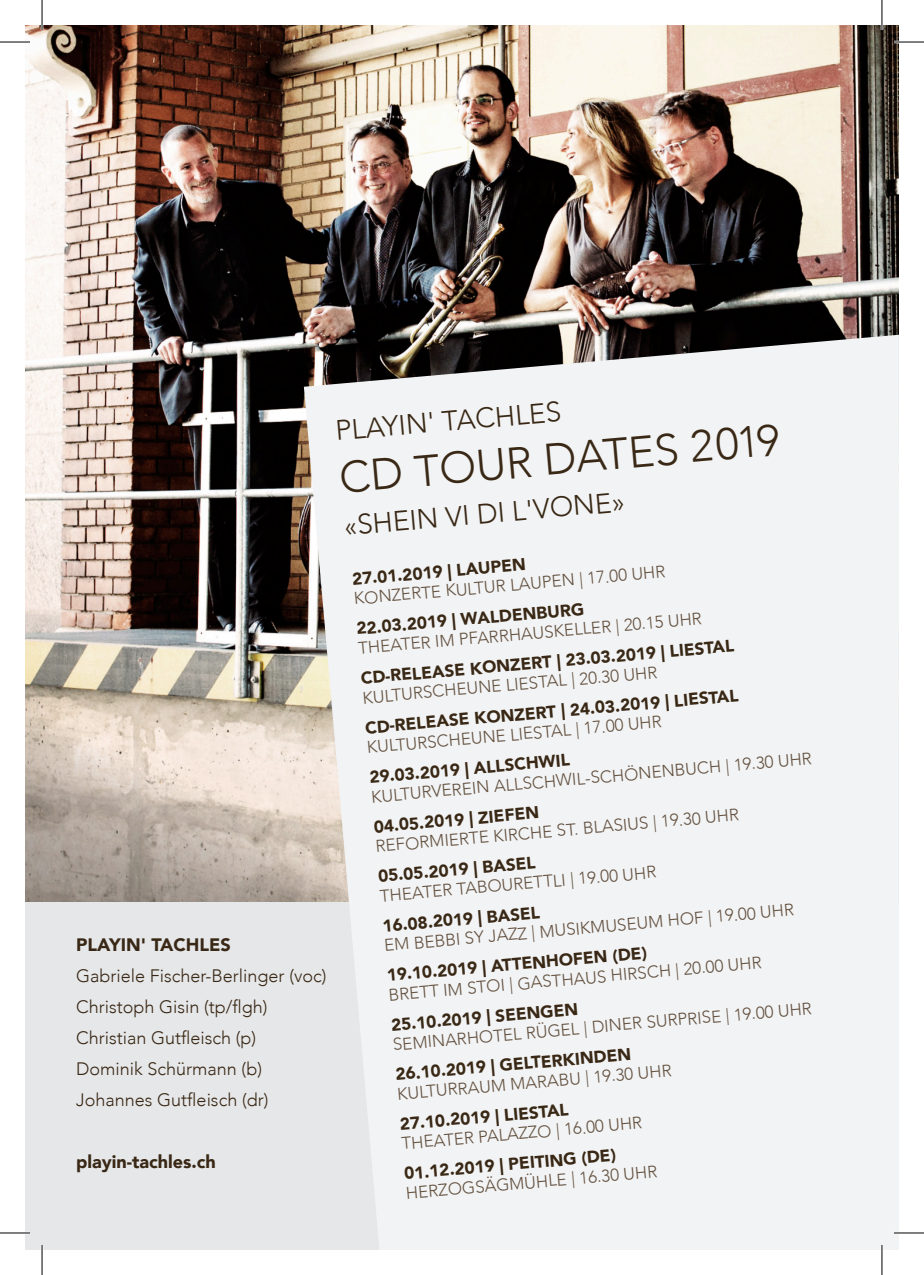
<style>
.page{position:relative;width:924px;height:1275px;background:#fff}
.page>*{position:absolute;margin:0;border:0;box-sizing:border-box;transform-origin:0 0}
.t1{font:300 44px "Avenir";color:#392815}
.t2{font:300 28px "Avenir";color:#392815}
.t3{font:300 18px/31px "Avenir";color:#392815}
.t4{font:900 18px "Avenir";color:#392815}
.t5{font:300 17px "Avenir";color:#645241}
.t6{font:900 17px "Avenir";color:#392815}
</style>
<div class="page">
<div style="left:25px;top:901px;width:873px;height:349px;background:#e6e7e9"></div>
<img style="left:25px;top:25px;width:873px;height:876px">
<svg style="left:304px;top:335px;width:594px;height:915px;fill:#f2f3f4"></svg>
<hr style="left:0;top:41px;width:30px;height:2px;background:#fff">
<hr style="left:893px;top:41px;width:30px;height:2px;background:#fff">
<hr style="left:0;top:1231px;width:30px;height:3px;background:#fff">
<hr style="left:893px;top:1231px;width:30px;height:3px;background:#fff">
<hr style="left:41px;top:0;width:2px;height:30px;background:#fff">
<hr style="left:41px;top:1245px;width:2px;height:30px;background:#fff">
<hr style="left:880px;top:0;width:2px;height:30px;background:#fff">
<hr style="left:880px;top:1245px;width:2px;height:30px;background:#fff">
<hr style="left:0;top:42px;width:30px;height:1px;background:#000">
<hr style="left:893px;top:42px;width:30px;height:1px;background:#000">
<hr style="left:0;top:1232px;width:30px;height:1px;background:#000">
<hr style="left:893px;top:1232px;width:30px;height:1px;background:#000">
<hr style="left:42px;top:0;width:1px;height:30px;background:#000">
<hr style="left:42px;top:1245px;width:1px;height:30px;background:#000">
<hr style="left:881px;top:0;width:1px;height:30px;background:#000">
<hr style="left:881px;top:1245px;width:1px;height:30px;background:#000">
<svg style="left:613px;top:499px;width:10px;height:12px"></svg>
<p class="t4" style="left:76px;top:929px;width:156px">Playin' Tachles</p>
<p class="t3" style="left:76px;top:960px;width:252px">Gabriele Fischer-Berlinger (voc)<br>Christoph Gisin (tp/flgh)<br>Christian Gutfleisch (p)<br>Dominik Schürmann (b)<br>Johannes Gutfleisch (dr)</p>
<p class="t4" style="left:76px;top:1146px;width:141px">playin-tachles.ch</p>
<h2 class="t2" style="left:334px;top:414px;width:224px;rotate:-5deg">playin' tachles</h2>
<h1 class="t1" style="left:337px;top:452px;width:443px;rotate:-5deg">CD Tour Dates 2019</h1>
<h2 class="t2" style="left:342px;top:509px;width:52px;rotate:-5deg">«SHEIN</h2>
<h2 class="t2" style="left:444px;top:500px;width:113px;rotate:-5deg">VI DI L'VONE</h2>
<p class="t6" style="left:351px;top:564px;width:176px;rotate:-5deg">27.01.2019 | Laupen</p>
<p class="t5" style="left:353px;top:588px;width:314px;rotate:-5deg">Konzerte Kultur Laupen | 17.00 Uhr</p>
<p class="t6" style="left:355px;top:614px;width:230px;rotate:-5deg">22.03.2019 | Waldenburg</p>
<p class="t5" style="left:357px;top:638px;width:346px;rotate:-5deg">Theater im Pf arrhausk eller | 20.15 Uhr</p>
<p class="t6" style="left:359px;top:663px;width:376px;rotate:-5deg">CD -Release Konzert | 23.03.2019 | Liestal</p>
<p class="t5" style="left:361px;top:687px;width:297px;rotate:-5deg">Kulturscheune liestal | 20.30 Uhr</p>
<p class="t6" style="left:364px;top:713px;width:376px;rotate:-5deg">CD -Release Konzert | 24.03.2019 | Liestal</p>
<p class="t5" style="left:366px;top:737px;width:297px;rotate:-5deg">Kulturscheune liestal | 17.00 Uhr</p>
<p class="t6" style="left:368px;top:762px;width:202px;rotate:-5deg">29.03.2019 | allschw il</p>
<p class="t5" style="left:370px;top:787px;width:443px;rotate:-5deg">Kulturverein Allschwil-Schönenbuch | 19.30 Uhr</p>
<p class="t6" style="left:372px;top:812px;width:156px;rotate:-5deg">04.05.2019 | ZIE FEN</p>
<p class="t5" style="left:374px;top:836px;width:366px;rotate:-5deg">Reformierte Kirche St. Blasius | 19.30 Uhr</p>
<p class="t6" style="left:377px;top:861px;width:159px;rotate:-5deg">05.05.2019 | Basel</p>
<p class="t5" style="left:379px;top:886px;width:279px;rotate:-5deg">Theater Tabourettli | 19.00 Uhr</p>
<p class="t6" style="left:381px;top:911px;width:159px;rotate:-5deg">16.08.2019 | Basel</p>
<p class="t5" style="left:383px;top:935px;width:412px;rotate:-5deg">Em Bebb i Sy Jazz | musikmuseum Hof | 19.00 Uhr</p>
<p class="t6" style="left:385px;top:961px;width:119px;rotate:-5deg">19.10.2019 | Att</p>
<p class="t6" style="left:520px;top:949px;width:127px;rotate:-5deg">enhofen (DE )</p>
<p class="t5" style="left:387px;top:985px;width:375px;rotate:-5deg">Brett im Stoi | g asthaus Hirsch | 20.00 Uhr</p>
<p class="t6" style="left:390px;top:1010px;width:189px;rotate:-5deg">25.10.2019 | Seengen</p>
<p class="t5" style="left:392px;top:1034px;width:421px;rotate:-5deg">Seminarhotel Rüg el | Diner Surprise | 19.00 Uhr</p>
<p class="t6" style="left:394px;top:1060px;width:238px;rotate:-5deg">26.10.2019 | gelt erk inden</p>
<p class="t5" style="left:396px;top:1084px;width:276px;rotate:-5deg">Kulturraum Marabu | 19.30 Uhr</p>
<p class="t6" style="left:398px;top:1109px;width:170px;rotate:-5deg">27.10.2019 | liestal</p>
<p class="t5" style="left:400px;top:1133px;width:243px;rotate:-5deg">Theater Palazzo | 16.00 Uhr</p>
<p class="t6" style="left:403px;top:1159px;width:156px;rotate:-5deg">01.12.2019 | PEI TING</p>
<p class="t6" style="left:580px;top:1143px;width:36px;rotate:-5deg">(DE )</p>
<p class="t5" style="left:405px;top:1183px;width:254px;rotate:-5deg">Herzogs äg mühle | 16.30 Uhr</p>
</div>
